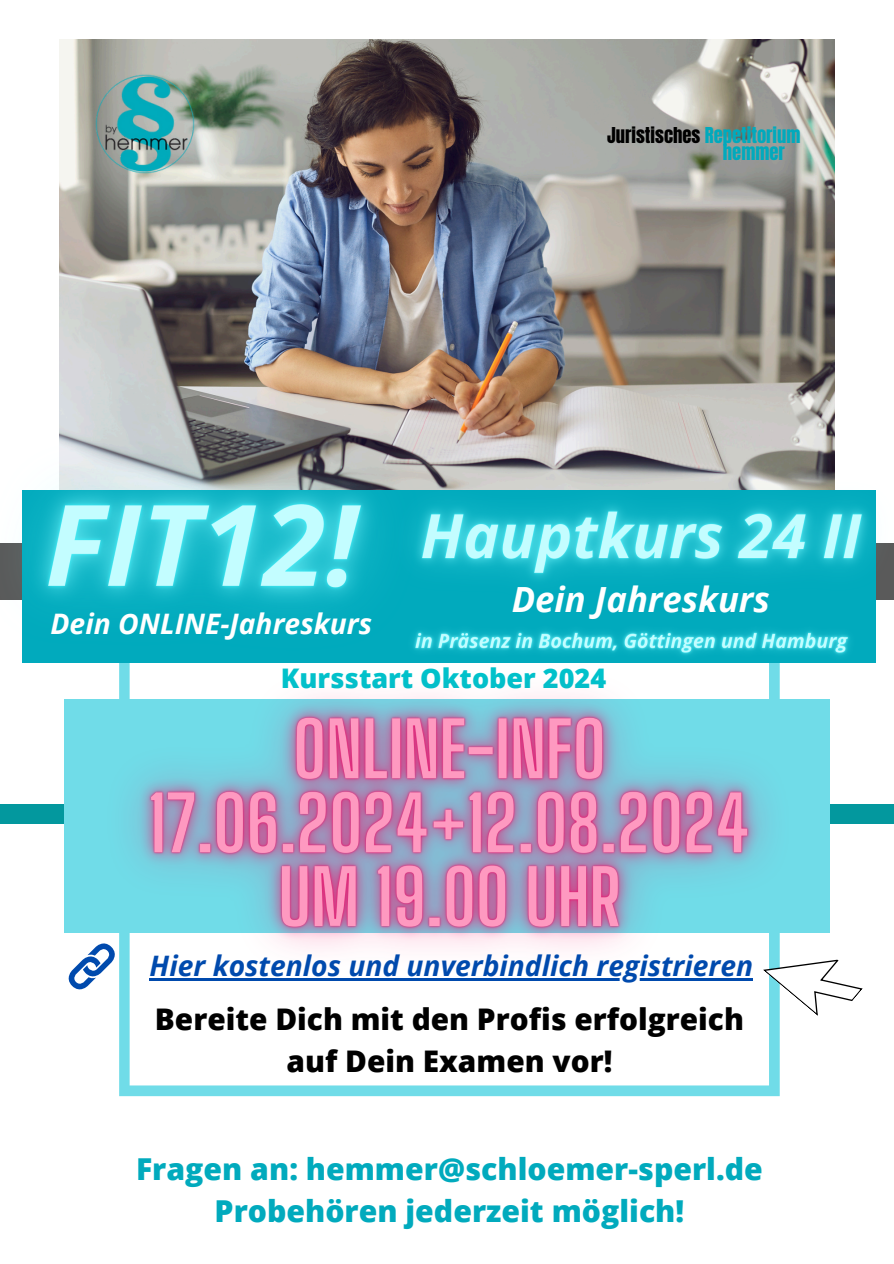
<style>
.page{position:relative;width:894px;height:1264px;background:#fff}
.page>*{position:absolute;margin:0;border:0;box-sizing:border-box;transform-origin:0 0}
.t1{font:italic 700 34.65px "Open Sans";color:#fff}
.t2{font:800 30.15px/41.7px "Open Sans";color:#01aabd;text-align:center}
.t3{font:800 29.85px/41.5px "Open Sans";color:#000;text-align:center}
.t4{font:italic 700 28.2px "Open Sans";color:#004aad}
.t5{font:italic 700 28.2px "Open Sans";color:#fff}
.t6{font:800 27px "Open Sans";color:#00c2cb}
.t7{font:18.6px "Anton";color:#000}
.t8{font:18.6px "Anton";color:#01aabd}
.s1{color:#01aabd}
</style>
<div class="page">
<svg style="left:119px;top:1027px;width:660px;height:69px"></svg>
<img style="left:59px;top:40px;width:774px;height:389px">
<img style="left:89px;top:68px;width:112px;height:112px">
<div style="left:0;top:803px;width:893px;height:20px;background:#03989e"></div>
<svg style="left:835px;top:959px;width:28px;height:42px"></svg>
<img style="left:480px;top:429px;width:413px;height:211px">
<div style="left:480px;top:606px;width:388px;height:57px;background:#01aabd"></div>
<img style="left:0;top:348px;width:480px;height:315px">
<img style="left:63px;top:619px;width:772px;height:408px">
<hr style="left:149px;top:978px;width:604px;height:2px;background:#004aad">
<p class="t7" style="left:607px;top:121px;width:195px">Juristisches <span class="s1">Repetitorium</span></p>
<p class="t8" style="left:722px;top:139px;width:64px">hemmer</p>
<h5 class="t5" style="left:51px;top:604px;width:323px">Dein ONLINE-Jahreskurs</h5>
<h6 class="t1" style="left:511px;top:575px;width:259px">Dein Jahreskurs</h6>
<p class="t6" style="left:281px;top:658px;width:326px">Kursstart Oktober 2024</p>
<p class="t4" style="left:149px;top:945px;width:605px">Hier kostenlos und unverbindlich registrieren</p>
<h4 class="t3" style="left:155px;top:997px;width:590px">Bereite Dich mit den Profis erfolgreich auf Dein Examen vor!</h4>
<h5 class="t2" style="left:136px;top:1147px;width:628px">Fragen an: hemmer@schloemer-sperl.de<br>Probehören jederzeit möglich!</h5>
</div>
